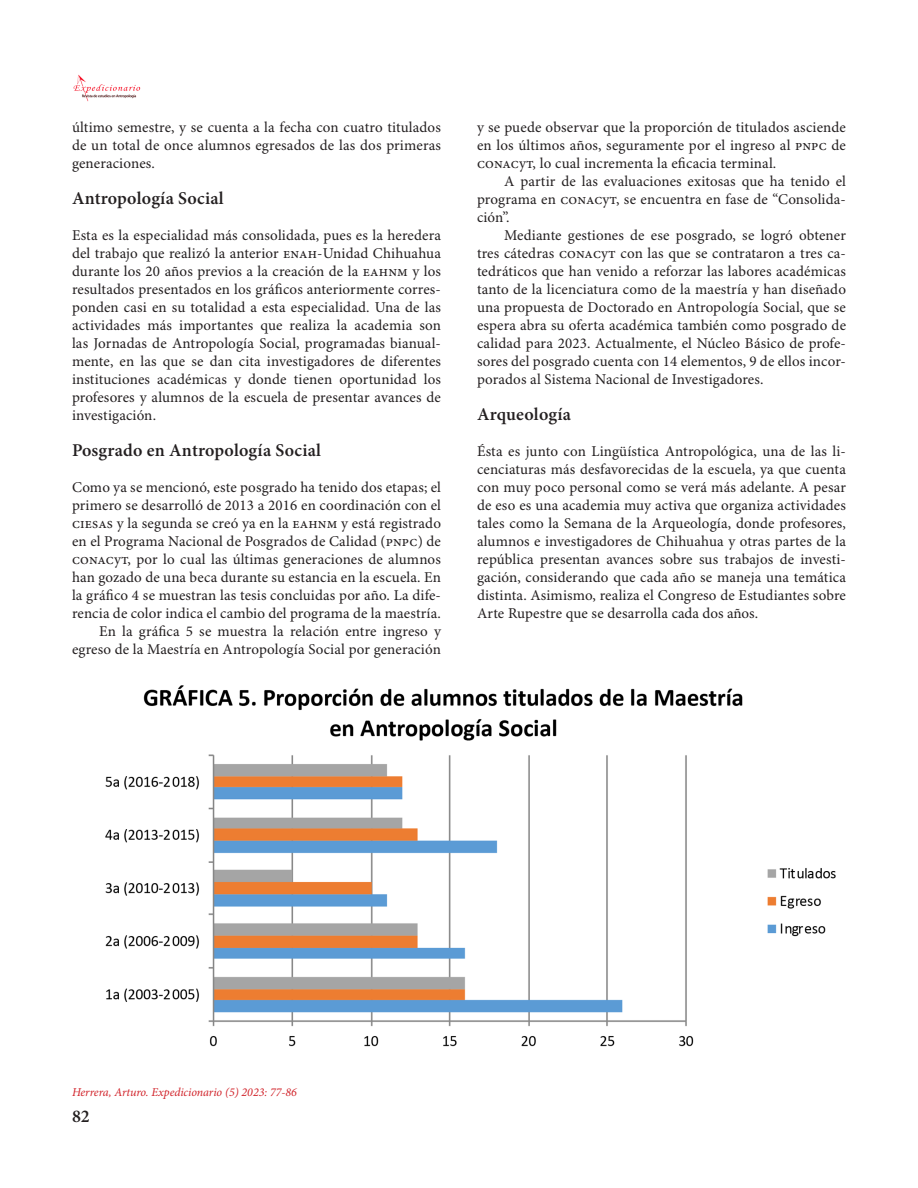
<style>
.page{position:relative;width:918px;height:1188px;background:#fff}
.page>*{position:absolute;margin:0;border:0;box-sizing:border-box;transform-origin:0 0}
.Sub_título_2{font:600 18px "Minion Pro";letter-spacing:.01em;color:#231f20}
.ss{font:15px/18px "Minion Pro";letter-spacing:.01em;color:#231f20;text-align:justify}
.Texto_con_sangría{font:15px/18px "Minion Pro";letter-spacing:.01em;color:#231f20;text-align:justify}
.Pie_de_foto{font:italic 12px "Minion Pro";letter-spacing:-.005em;color:#d1232a}
</style>
<div class="page">
<img style="left:73px;top:74px;width:68px;height:27px">
<img style="left:105px;top:685px;width:731px;height:362px">
<p class="Texto_con_sangría" style="left:72px;top:119px;width:370px">último semestre, y se cuenta a la fecha con cuatro titulados de un total de once alumnos egresados de las dos primeras generaciones.</p>
<p class="Sub_título_2" style="left:72px;top:186px;width:153px">Antropología Social</p>
<p class="ss" style="left:72px;top:227px;width:371px">Esta es la especialidad más consolidada, pues es la heredera del trabajo que realizó la anterior ENAH-Unidad Chihuahua durante los 20 años previos a la creación de la EAHNM y los resultados presentados en los gráficos anteriormente corres&shy;ponden casi en su totalidad a esta especialidad. Una de las actividades más importantes que realiza la academia son las Jornadas de Antropología Social, programadas bianual&shy;mente, en las que se dan cita investigadores de diferentes instituciones académicas y donde tienen oportunidad los profesores y alumnos de la escuela de presentar avances de investigación.</p>
<p class="Sub_título_2" style="left:72px;top:438px;width:251px">Posgrado en Antropología Social</p>
<p class="ss" style="left:72px;top:479px;width:371px">Como ya se mencionó, este posgrado ha tenido dos etapas; el primero se desarrolló de 2013 a 2016 en coordinación con el CIESAS y la segunda se creó ya en la EAHNM y está registrado en el Programa Nacional de Posgrados de Calidad (PNPC) de CONACyT, por lo cual las últimas generaciones de alumnos han gozado de una beca durante su estancia en la escuela. En la gráfico 4 se muestran las tesis concluidas por año. La dife&shy;rencia de color indica el cambio del programa de la maestría.</p>
<p class="Texto_con_sangría" style="left:72px;top:623px;width:371px;text-align:right">En la gráfica 5 se muestra la relación entre ingreso y egreso de la Maestría en Antropología Social por generación</p>
<p class="Texto_con_sangría" style="left:477px;top:119px;width:371px">y se puede observar que la proporción de titulados asciende en los últimos años, seguramente por el ingreso al PNPC de CONACyT, lo cual incrementa la eficacia terminal.</p>
<p class="Texto_con_sangría" style="left:477px;top:173px;width:371px;text-indent:27px">A partir de las evaluaciones exitosas que ha tenido el programa en CONACyT, se encuentra en fase de “Consolida&shy;ción”.</p>
<p class="Texto_con_sangría" style="left:477px;top:227px;width:371px;text-indent:27px">Mediante gestiones de ese posgrado, se logró obtener tres cátedras CONACyT con las que se contrataron a tres ca&shy;tedráticos que han venido a reforzar las labores académicas tanto de la licenciatura como de la maestría y han diseñado una propuesta de Doctorado en Antropología Social, que se espera abra su oferta académica también como posgrado de calidad para 2023. Actualmente, el Núcleo Básico de profe&shy;sores del posgrado cuenta con 14 elementos, 9 de ellos incor&shy;porados al Sistema Nacional de Investigadores.</p>
<p class="Sub_título_2" style="left:477px;top:402px;width:96px">Arqueología</p>
<p class="ss" style="left:477px;top:443px;width:371px">Ésta es junto con Lingüística Antropológica, una de las li&shy;cenciaturas más desfavorecidas de la escuela, ya que cuenta con muy poco personal como se verá más adelante. A pesar de eso es una academia muy activa que organiza actividades tales como la Semana de la Arqueología, donde profesores, alumnos e investigadores de Chihuahua y otras partes de la república presentan avances sobre sus trabajos de investi&shy;gación, considerando que cada año se maneja una temática distinta. Asimismo, realiza el Congreso de Estudiantes sobre Arte Rupestre que se desarrolla cada dos años.</p>
<p class="Pie_de_foto" style="left:72px;top:1084px;width:226px">Herrera, Arturo. Expedicionario (5) 2023: 77-86</p>
<p class="Sub_título_2" style="left:72px;top:1103px;width:19px">82</p>
</div>
